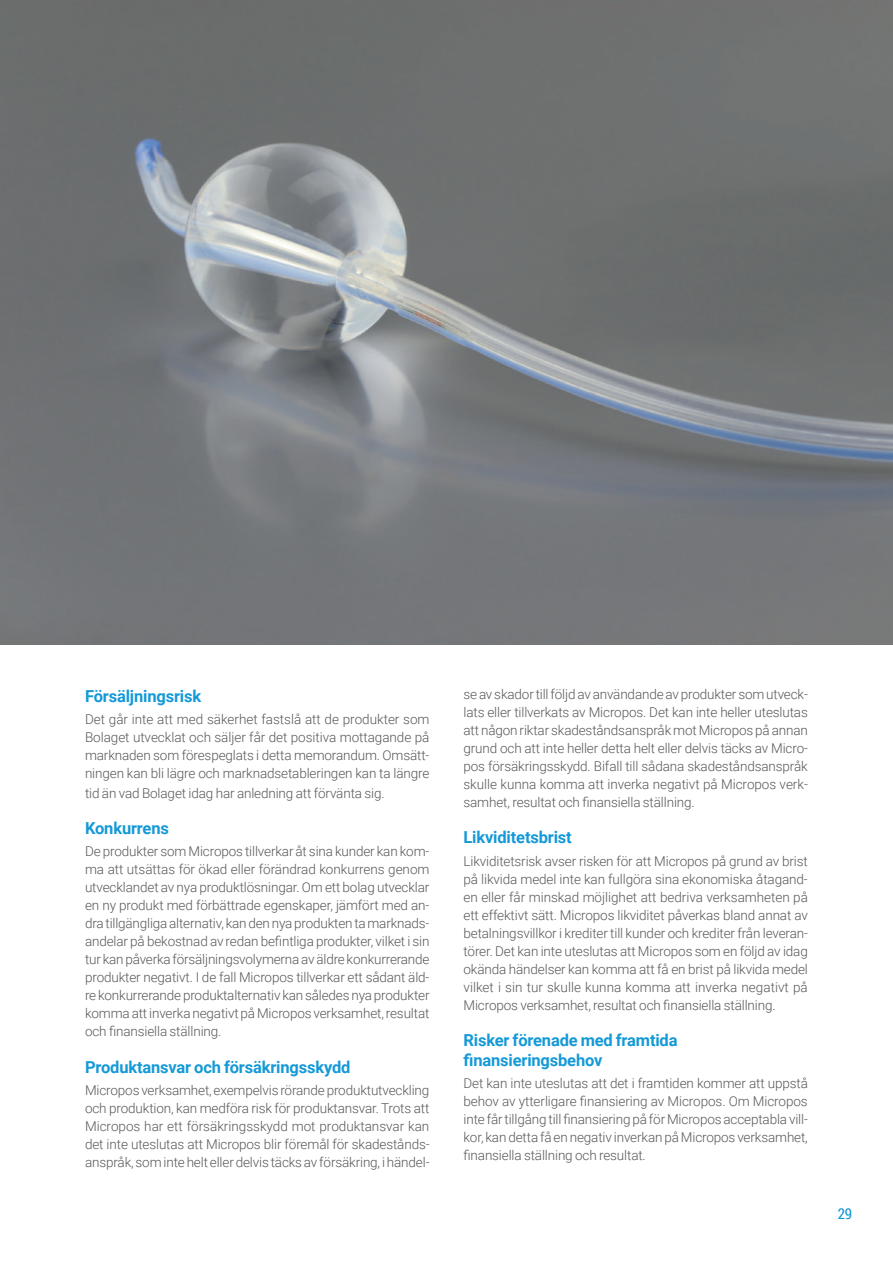
<style>
.page{position:relative;width:893px;height:1263px;background:#fff}
.page>*{position:absolute;margin:0;border:0;box-sizing:border-box;transform-origin:0 0}
.t1{font:700 16.5px/19.5px "Roboto";letter-spacing:-.01em;color:#1599d7}
.t2{font:15px "Roboto Condensed";color:#1599d7}
.t3{font:300 13.5px/18px "Roboto";letter-spacing:-.01em;color:#57585a;text-align:justify}
</style>
<div class="page">
<img style="left:0;top:0;width:893px;height:644px">
<p class="t1" style="left:85px;top:686px;width:118px">Försäljningsrisk</p>
<p class="t3" style="left:85px;top:710px;width:346px">Det går inte att med säkerhet fastslå att de produkter som Bolaget utvecklat och säljer får det positiva mottagande på marknaden som förespeglats i detta memorandum. Omsätt&shy;ningen kan bli lägre och marknadsetableringen kan ta längre</p>
<p class="t3" style="left:85px;top:783px;width:301px">tid än vad Bolaget idag har anledning att förvänta sig.</p>
<p class="t1" style="left:85px;top:818px;width:85px">Konkurrens</p>
<p class="t3" style="left:85px;top:842px;width:346px">De produkter som Micropos tillverkar åt sina kunder kan kom&shy;ma att utsättas för ökad eller förändrad konkurrens genom utvecklandet av nya produktlösningar. Om ett bolag utvecklar en ny produkt med förbättrade egenskaper, jämfört med an&shy;dra tillgängliga alternativ, kan den nya produkten ta marknads&shy;andelar på bekostnad av redan befintliga produkter, vilket i sin tur kan påverka försäljningsvolymerna av äldre konkurrerande produkter negativt. I de fall Micropos tillverkar ett sådant äld&shy;re konkurrerande produktalternativ kan således nya produkter komma att inverka negativt på Micropos verksamhet, resultat och finansiella ställning.</p>
<p class="t1" style="left:85px;top:1057px;width:267px">Produktansvar och försäkringsskydd</p>
<p class="t3" style="left:85px;top:1081px;width:346px">Micropos verksamhet, exempelvis rörande produktutveckling och produktion, kan medföra risk för produktansvar. Trots att Micropos har ett försäkringsskydd mot produktansvar kan det inte uteslutas att Micropos blir föremål för skadestånds&shy;anspråk, som inte helt eller delvis täcks av försäkring, i händel-</p>
<p class="t3" style="left:463px;top:684px;width:346px">se av skador till följd av användande av produkter som utveck&shy;lats eller tillverkats av Micropos. Det kan inte heller uteslutas att någon riktar skadeståndsanspråk mot Micropos på annan grund och att inte heller detta helt eller delvis täcks av Micro&shy;pos försäkringsskydd. Bifall till sådana skadeståndsanspråk skulle kunna komma att inverka negativt på Micropos verk&shy;samhet, resultat och finansiella ställning.</p>
<p class="t1" style="left:463px;top:827px;width:110px">Likviditetsbrist</p>
<p class="t3" style="left:463px;top:851px;width:346px">Likviditetsrisk avser risken för att Micropos på grund av brist på likvida medel inte kan fullgöra sina ekonomiska åtagand&shy;en eller får minskad möjlighet att bedriva verksamheten på ett effektivt sätt. Micropos likviditet påverkas bland annat av betalningsvillkor i krediter till kunder och krediter från leveran&shy;törer. Det kan inte uteslutas att Micropos som en följd av idag okända händelser kan komma att få en brist på likvida medel vilket i sin tur skulle kunna komma att inverka negativt på Micropos verksamhet, resultat och finansiella ställning.</p>
<p class="t1" style="left:463px;top:1030px;width:216px">Risker förenade med framtida finansieringsbehov</p>
<p class="t3" style="left:463px;top:1073px;width:346px">Det kan inte uteslutas att det i framtiden kommer att uppstå behov av ytterligare finansiering av Micropos. Om Micropos inte får tillgång till finansiering på för Micropos acceptabla vill&shy;kor, kan detta få en negativ inverkan på Micropos verksamhet, finansiella ställning och resultat.</p>
<p class="t2" style="left:838px;top:1203px;width:16px">29</p>
</div>
